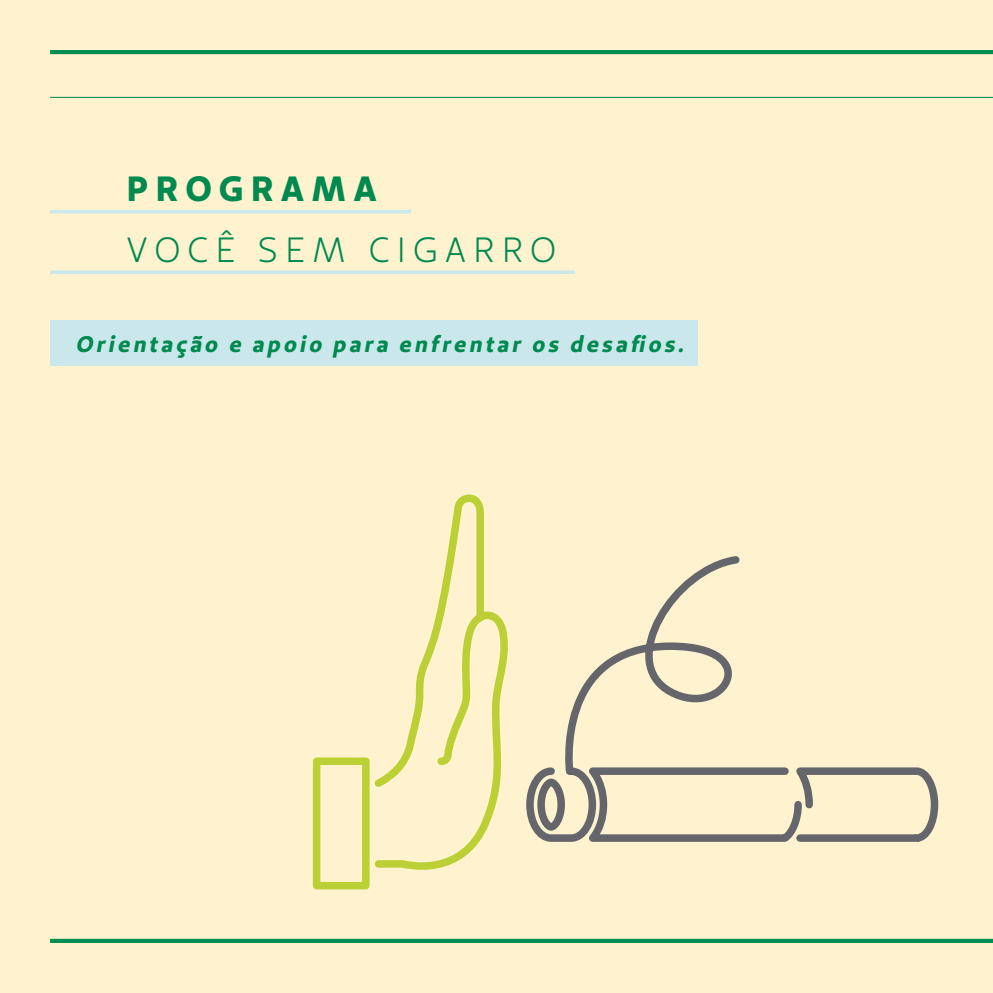
<style>
.page{position:relative;width:993px;height:993px;background:#fff}
.page>*{position:absolute;margin:0;border:0;box-sizing:border-box;transform-origin:0 0}
.t1{font:35px "Unimed Sans 2020 Book";letter-spacing:.2em;color:#008a50}
.t2{font:35px "Unimed Sans 2020 Bold";letter-spacing:.2em;color:#008a50}
.t3{font:italic 22.5px "Unimed Sans 2020 Bold";color:#008a50}
</style>
<div class="page">
<div style="left:0;top:0;width:992px;height:992px;background:#fff2ce"></div>
<hr style="left:50px;top:97px;width:942px;height:1px;background:#008d51">
<hr style="left:50px;top:50px;width:942px;height:4px;background:#008d51">
<svg style="left:50px;top:938px;width:942px;height:4px;background:#35a26b"></svg>
<div style="left:50px;top:320px;width:646px;height:46px;background:#cae7ec"></div>
<hr style="left:50px;top:210px;width:361px;height:3px;background:#cae7ec">
<svg style="left:50px;top:270px;width:525px;height:4px;background:#cfe8e8"></svg>
<svg style="left:312px;top:494px;width:196px;height:396px"></svg>
<svg style="left:526px;top:556px;width:413px;height:286px"></svg>
<h1 class="t2" style="left:126px;top:165px;width:252px">PROGRAMA</h1>
<h1 class="t1" style="left:126px;top:228px;width:431px">VOCÊ SEM CIGARRO</h1>
<p class="t3" style="left:76px;top:329px;width:614px">Orientação e apoio para enfrentar os desafios.</p>
</div>
